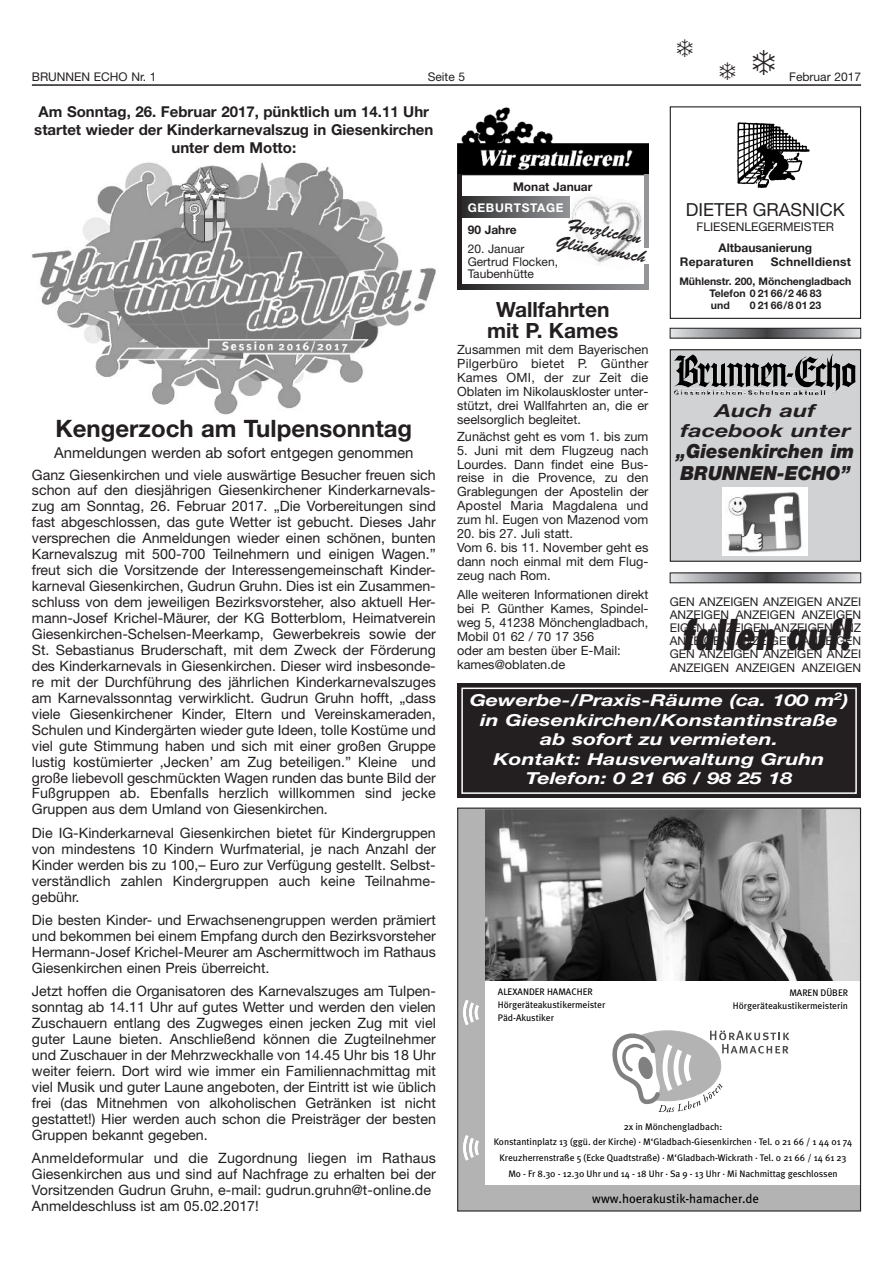
<style>
.page{position:relative;width:893px;height:1263px;background:#fff}
.page>*{position:absolute;margin:0;border:0;box-sizing:border-box;transform-origin:0 0}
.t1{font:italic 800 condensed 39px "Futura";color:#231f20;scale:.9 1}
.t2{font:700 24px "Helvetica Neue";color:#231f20}
.t3{font:700 21px/21px "Helvetica Neue";color:#231f20;text-align:center}
.t4{font:italic 900 19.5px/22.5px "Helvetica Neue";color:#231f20;scale:.95 1}
.t5{font:18px "Brush Script";color:#231f20}
.t6{font:italic 700 18px/19.5px "Helvetica Neue";color:#231f20;text-align:center;scale:1.3 1}
.t7{font:18px "Helvetica Neue";color:#231f20}
.t8{font:italic 700 16.5px/19.5px "Helvetica Neue";color:#fff;text-align:center;scale:1.3 1}
.t9{font:700 15px/18px "Helvetica Neue";color:#231f20;text-align:center}
.t10{font:15px "Helvetica Neue";color:#231f20}
.t11{font:14.25px/15.9px "Helvetica Neue";color:#231f20;text-align:justify}
.t12{font:12.75px/14px "Helvetica Neue";color:#231f20;text-align:justify}
.t13{font:12.6px "Meta";color:#000}
.t14{font:12px/13.2px "Helvetica Neue";color:#231f20}
.t15{font:700 12px/13.5px "Helvetica Neue";color:#231f20}
.t16{font:700 12px "Helvetica Neue";letter-spacing:.02em;color:#231f20}
.t17{font:700 12px "Helvetica Neue";letter-spacing:.055em;color:#fff}
.t18{font:700 10.5px/12px "Helvetica Neue";color:#231f20}
.t19{font:9.45px/15.9px "Meta";color:#000;text-align:center}
</style>
<div class="page">
<hr style="left:32px;top:84px;width:829px;height:2px;background:#231f20">
<svg style="left:459px;top:809px;width:400px;height:400px"></svg>
<div style="left:670px;top:106px;width:191px;height:213px;border:1px solid #231f20"></div>
<img style="left:737px;top:122px;width:73px;height:66px">
<div style="left:670px;top:350px;width:190px;height:211px;background:#d1d2d4"></div>
<img style="left:795px;top:356px;width:32px;height:31px">
<div style="left:670px;top:349px;width:191px;height:213px;border:1px solid #231f20"></div>
<div style="left:723px;top:487px;width:85px;height:68px;background:#fff"></div>
<img style="left:725px;top:492px;width:77px;height:61px">
<svg style="left:672px;top:574px;width:187px;height:7px"></svg>
<div style="left:670px;top:572px;width:191px;height:11px;border:1px solid #231f20"></div>
<svg style="left:672px;top:330px;width:187px;height:6px"></svg>
<div style="left:670px;top:328px;width:191px;height:10px;border:1px solid #231f20"></div>
<div style="left:457px;top:683px;width:404px;height:115px;background:#231f20"></div>
<div style="left:461px;top:687px;width:396px;height:107px;border:2px solid #fff"></div>
<img style="left:563px;top:196px;width:79px;height:70px">
<div style="left:457px;top:197px;width:113px;height:21px;background:linear-gradient(to right,#292829,#95979b)"></div>
<img style="left:457px;top:107px;width:191px;height:72px">
<hr style="left:644px;top:174px;width:4px;height:74px;background:#939598">
<hr style="left:644px;top:264px;width:4px;height:21px;background:#939598">
<svg style="left:457px;top:285px;width:191px;height:4px"></svg>
<hr style="left:457px;top:174px;width:4px;height:111px;background:#231f20">
<img style="left:32px;top:162px;width:404px;height:253px">
<p class="t14" style="left:32px;top:71px;width:126px">BRUNNEN ECHO Nr. 1</p>
<p class="t14" style="left:428px;top:71px;width:39px">Seite 5</p>
<p class="t14" style="left:789px;top:71px;width:73px">Februar 2017</p>
<p class="t9" style="left:34px;top:104px;width:401px">Am Sonntag, 26. Februar 2017, pünktlich um 14.11 Uhr startet wieder der Kinderkarnevalszug in Giesenkirchen unter dem Motto:</p>
<h2 class="t2" style="left:55px;top:419px;width:358px">Kengerzoch am Tulpensonntag</h2>
<p class="t10" style="left:54px;top:447px;width:361px">Anmeldungen werden ab sofort entgegen genommen</p>
<p class="t11" style="left:32px;top:468px;width:405px">Ganz Giesenkirchen und viele auswärtige Besucher freuen sich schon auf den diesjährigen Giesenkirchener Kinderkarnevals&shy;zug am Sonntag, 26. Februar 2017. „Die Vorbereitungen sind fast abgeschlossen, das gute Wetter ist gebucht. Dieses Jahr versprechen die Anmeldungen wieder einen schönen, bunten Karnevalszug mit 500-700 Teilnehmern und einigen Wagen.” freut sich die Vorsitzende der Interessengemeinschaft Kinder&shy;karneval Giesenkirchen, Gudrun Gruhn. Dies ist ein Zusammen&shy;schluss von dem jeweiligen Bezirksvorsteher, also aktuell Her&shy;mann-Josef Krichel-Mäurer, der KG Botterblom, Heimatverein Giesenkirchen-Schelsen-Meerkamp, Gewerbekreis sowie der St. Sebastianus Bruderschaft, mit dem Zweck der Förderung des Kinderkarnevals in Giesenkirchen. Dieser wird insbesonde&shy;re mit der Durchführung des jährlichen Kinderkarnevalszuges am Karnevalssonntag verwirklicht. Gudrun Gruhn hofft, „dass viele Giesenkirchener Kinder, Eltern und Vereinskameraden, Schulen und Kindergärten wieder gute Ideen, tolle Kostüme und viel gute Stimmung haben und sich mit einer großen Gruppe lustig kostümierter ,Jecken’ am Zug beteiligen.” Kleine und große liebevoll geschmückten Wagen runden das bunte Bild der Fußgruppen ab. Ebenfalls herzlich willkommen sind jecke Gruppen aus dem Umland von Giesenkirchen.</p>
<p class="t11" style="left:32px;top:826px;width:405px">Die IG-Kinderkarneval Giesenkirchen bietet für Kindergruppen von mindestens 10 Kindern Wurfmaterial, je nach Anzahl der Kinder werden bis zu 100,– Euro zur Verfügung gestellt. Selbst&shy;verständlich zahlen Kindergruppen auch keine Teilnahme&shy;gebühr.</p>
<p class="t11" style="left:32px;top:913px;width:405px">Die besten Kinder- und Erwachsenengruppen werden prämiert und bekommen bei einem Empfang durch den Bezirksvorsteher Hermann-Josef Krichel-Meurer am Aschermittwoch im Rathaus Giesenkirchen einen Preis überreicht.</p>
<p class="t11" style="left:32px;top:985px;width:405px">Jetzt hoffen die Organisatoren des Karnevalszuges am Tulpen&shy;sonntag ab 14.11 Uhr auf gutes Wetter und werden den vielen Zuschauern entlang des Zugweges einen jecken Zug mit viel guter Laune bieten. Anschließend können die Zugteilnehmer und Zuschauer in der Mehrzweckhalle von 14.45 Uhr bis 18 Uhr weiter feiern. Dort wird wie immer ein Familiennachmittag mit viel Musik und guter Laune angeboten, der Eintritt ist wie üblich frei (das Mitnehmen von alkoholischen Getränken ist nicht gestattet!) Hier werden auch schon die Preisträger der besten Gruppen bekannt gegeben.</p>
<p class="t11" style="left:32px;top:1152px;width:405px;text-align:left">Anmeldeformular und die Zugordnung liegen im Rathaus Giesenkirchen aus und sind auf Nachfrage zu erhalten bei der Vorsitzenden Gudrun Gruhn, e-mail: gudrun.gruhn@t-online.de Anmeldeschluss ist am 05.02.2017!</p>
<p class="t15" style="left:513px;top:181px;width:81px">Monat Januar</p>
<p class="t17" style="left:468px;top:203px;width:97px">GEBURTSTAGE</p>
<p class="t15" style="left:468px;top:224px;width:51px">90 Jahre</p>
<p class="t14" style="left:468px;top:243px;width:92px;line-height:12.8px">20. Januar<br>Gertrud Flocken,<br>Taubenhütte</p>
<h3 class="t3" style="left:487px;top:300px;width:133px">Wallfahrten mit P. Kames</h3>
<p class="t12" style="left:457px;top:344px;width:193px">Zusammen mit dem Bayerischen Pilgerbüro bietet P. Günther Kames OMI, der zur Zeit die Oblaten im Nikolauskloster unter&shy;stützt, drei Wallfahrten an, die er seelsorglich begleitet.</p>
<p class="t12" style="left:457px;top:430px;width:193px">Zunächst geht es vom 1. bis zum</p>
<p class="t12" style="left:457px;top:444px;width:193px">5. Juni mit dem Flugzeug nach Lourdes. Dann findet eine Bus&shy;reise in die Provence, zu den Grablegungen der Apostelin der Apostel Maria Magdalena und zum hl. Eugen von Mazenod vom</p>
<p class="t12" style="left:457px;top:528px;width:193px;text-align:left">20. bis 27. Juli statt.<br>Vom 6. bis 11. November geht es dann noch einmal mit dem Flug&shy;zeug nach Rom.</p>
<p class="t12" style="left:457px;top:589px;width:193px;text-align:left">Alle weiteren Informationen direkt bei P. Günther Kames, Spindel&shy;weg 5, 41238 Mönchengladbach,<br>Mobil 01 62 / 70 17 356<br>oder am besten über E-Mail: kames@oblaten.de</p>
<p class="t14" style="left:670px;top:596px;width:193px;text-align:justify">GEN ANZEIGEN ANZEIGEN ANZEI ANZEIGEN ANZEIGEN ANZEIGEN EIGEN ANZEIGEN ANZEIGEN ANZ ANZEIGEN ANZEIGEN ANZEIGEN GEN ANZEIGEN ANZEIGEN ANZEI ANZEIGEN ANZEIGEN ANZEIGEN</p>
<p class="t7" style="left:686px;top:203px;width:160px">DIETER GRASNICK</p>
<p class="t14" style="left:697px;top:222px;width:139px">FLIESENLEGERMEISTER</p>
<p class="t15" style="left:680px;top:242px;width:134px;text-indent:39px">Altbausanierung<br>Reparaturen</p>
<p class="t5" style="left:568px;top:218px;width:77px;rotate:10deg">Herzlichen</p>
<p class="t5" style="left:558px;top:234px;width:92px;rotate:10deg">Glückwunsch</p>
<p class="t16" style="left:771px;top:257px;width:82px">Schnelldienst</p>
<p class="t18" style="left:709px;top:277px;width:143px;text-indent:-30px">Mühlenstr. 200, Mönchengladbach<br>Telefon 0 21 66/2 46 83<br>und</p>
<p class="t18" style="left:750px;top:301px;width:73px">0 2166/8 01 23</p>
<p class="t6" style="left:680px;top:403px;width:132px">Auch auf facebook unter</p>
<h3 class="t4" style="left:676px;top:441px;width:189px">„Giesenkirchen im<br>BRUNNEN-ECHO”</h3>
<h1 class="t1" style="left:681px;top:618px;width:190px">fallen auf!</h1>
<p class="t8" style="left:470px;top:692px;width:293px">Gewerbe-/Praxis-Räume (ca. 100 m<sup>2</sup>) in Giesenkirchen/Konstantinstraße ab sofort zu vermieten.<br>Kontakt: Hausverwaltung Gruhn<br>Telefon: 0 21 66 / 98 25 18</p>
<p class="t19" style="left:498px;top:987px;width:109px;line-height:12.6px;text-align:left">ALEXANDER HAMACHER<br>Hörgeräteakustikermeister<br>Päd-Akustiker</p>
<p class="t19" style="left:733px;top:987px;width:117px;line-height:12.6px;text-align:right">MAREN DÜBER<br>Hörgeräteakustikermeisterin</p>
<p class="t19" style="left:494px;top:1119px;width:360px">2x in Mönchengladbach:<br>Konstantinplatz 13 (ggü. der Kirche) · M‘Gladbach-Giesenkirchen · Tel. 0 21 66 / 1 44 01 74<br>Kreuzherrenstraße 5 (Ecke Quadtstraße) · M‘Gladbach-Wickrath · Tel. 0 21 66 / 14 61 23<br>Mo - Fr 8.30 - 12.30 Uhr und 14 - 18 Uhr · Sa 9 - 13 Uhr · Mi Nachmittag geschlossen</p>
<p class="t13" style="left:592px;top:1194px;width:168px">www.hoerakustik-hamacher.de</p>
</div>
